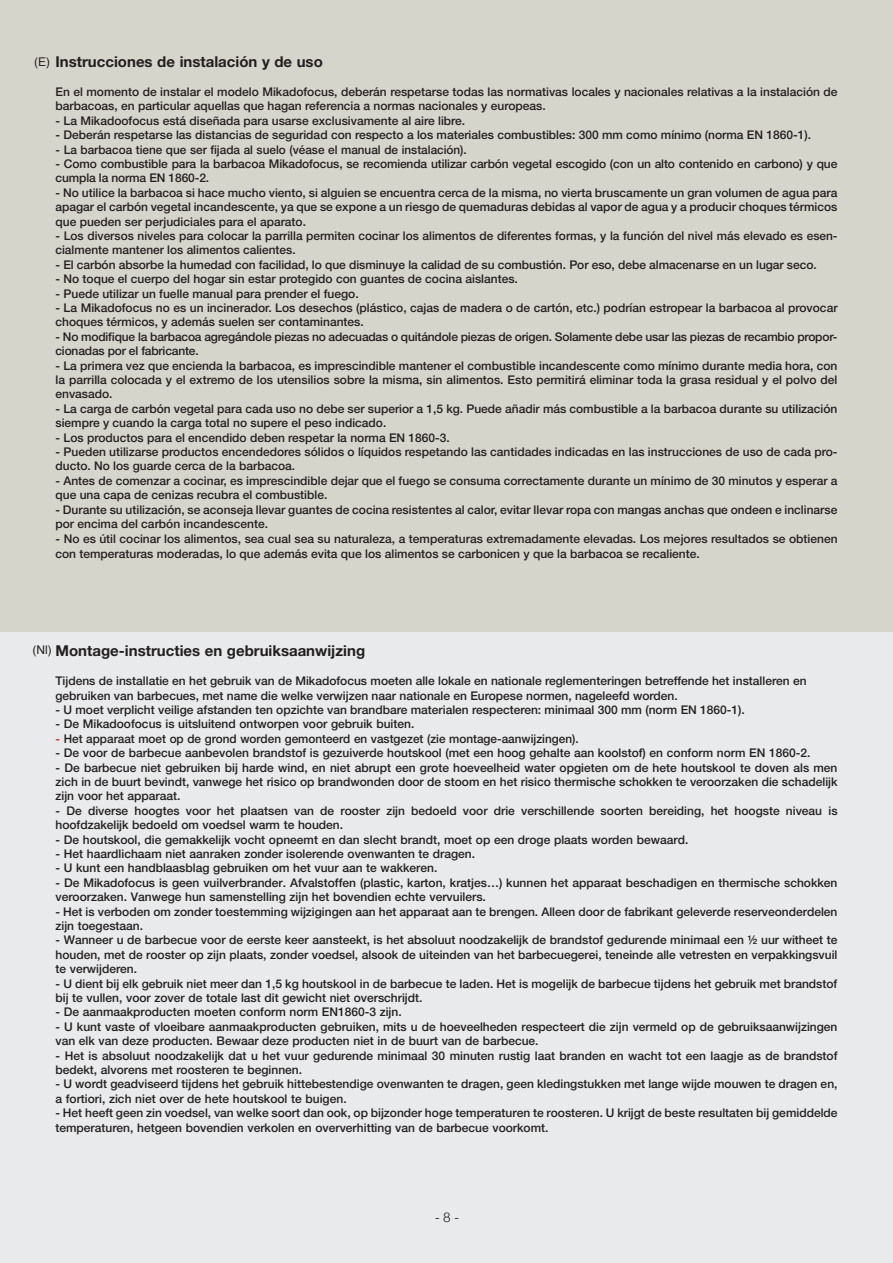
<style>
.page{position:relative;width:893px;height:1263px;background:#fff}
.page>*{position:absolute;margin:0;border:0;box-sizing:border-box;transform-origin:0 0}
.t1{font:700 15px "Helvetica Neue";color:#231f20}
.t2{font:300 13.5px "Helvetica";color:#231f20}
.t3{font:500 12px/14.4px "Helvetica Neue";color:#231f20}
.t4{font:12px "Helvetica";color:#231f20}
.s1{color:#d1232a}
</style>
<div class="page">
<div style="left:0;top:631px;width:893px;height:632px;background:#e9eaeb"></div>
<div style="left:0;top:0;width:893px;height:631px;background:#d6d5cb"></div>
<p class="t1" style="left:56px;top:53px;width:269px">Instrucciones de instalación y de uso</p>
<p class="t3" style="left:56px;top:84px;width:783px">En el momento de instalar el modelo Mikadofocus, deberán respetarse todas las normativas locales y nacionales relativas a la instalación de barbacoas, en particular aquellas que hagan referencia a normas nacionales y europeas.</p>
<p class="t3" style="left:56px;top:113px;width:411px">- La Mikadoofocus está diseñada para usarse exclusivamente al aire libre.</p>
<p class="t3" style="left:56px;top:128px;width:757px">- Deberán respetarse las distancias de seguridad con respecto a los materiales combustibles: 300 mm como mínimo (norma EN 1860-1).</p>
<p class="t3" style="left:56px;top:142px;width:413px">- La barbacoa tiene que ser fijada al suelo (véase el manual de instalación).</p>
<p class="t3" style="left:56px;top:156px;width:783px">- Como combustible para la barbacoa Mikadofocus, se recomienda utilizar carbón vegetal escogido (con un alto contenido en carbono) y que cumpla la norma EN 1860-2.</p>
<p class="t3" style="left:56px;top:185px;width:783px;text-align:justify">- No utilice la barbacoa si hace mucho viento, si alguien se encuentra cerca de la misma, no vierta bruscamente un gran volumen de agua para apagar el carbón vegetal incandescente, ya que se expone a un riesgo de quemaduras debidas al vapor de agua y a producir choques térmicos que pueden ser perjudiciales para el aparato.</p>
<p class="t3" style="left:56px;top:228px;width:783px">- Los diversos niveles para colocar la parrilla permiten cocinar los alimentos de diferentes formas, y la función del nivel más elevado es esen&shy;cialmente mantener los alimentos calientes.</p>
<p class="t3" style="left:56px;top:257px;width:763px">- El carbón absorbe la humedad con facilidad, lo que disminuye la calidad de su combustión. Por eso, debe almacenarse en un lugar seco.</p>
<p class="t3" style="left:56px;top:272px;width:464px">- No toque el cuerpo del hogar sin estar protegido con guantes de cocina aislantes.</p>
<p class="t3" style="left:56px;top:286px;width:305px">- Puede utilizar un fuelle manual para prender el fuego.</p>
<p class="t3" style="left:56px;top:300px;width:783px">- La Mikadofocus no es un incinerador. Los desechos (plástico, cajas de madera o de cartón, etc.) podrían estropear la barbacoa al provocar choques térmicos, y además suelen ser contaminantes.</p>
<p class="t3" style="left:56px;top:329px;width:783px">- No modifique la barbacoa agregándole piezas no adecuadas o quitándole piezas de origen. Solamente debe usar las piezas de recambio propor&shy;cionadas por el fabricante.</p>
<p class="t3" style="left:56px;top:358px;width:783px;text-align:justify">- La primera vez que encienda la barbacoa, es imprescindible mantener el combustible incandescente como mínimo durante media hora, con la parrilla colocada y el extremo de los utensilios sobre la misma, sin alimentos. Esto permitirá eliminar toda la grasa residual y el polvo del envasado.</p>
<p class="t3" style="left:56px;top:401px;width:783px">- La carga de carbón vegetal para cada uso no debe ser superior a 1,5 kg. Puede añadir más combustible a la barbacoa durante su utilización siempre y cuando la carga total no supere el peso indicado.</p>
<p class="t3" style="left:56px;top:430px;width:396px">- Los productos para el encendido deben respetar la norma EN 1860-3.</p>
<p class="t3" style="left:56px;top:444px;width:783px">- Pueden utilizarse productos encendedores sólidos o líquidos respetando las cantidades indicadas en las instrucciones de uso de cada pro&shy;ducto. No los guarde cerca de la barbacoa.</p>
<p class="t3" style="left:56px;top:473px;width:783px">- Antes de comenzar a cocinar, es imprescindible dejar que el fuego se consuma correctamente durante un mínimo de 30 minutos y esperar a que una capa de cenizas recubra el combustible.</p>
<p class="t3" style="left:56px;top:502px;width:783px">- Durante su utilización, se aconseja llevar guantes de cocina resistentes al calor, evitar llevar ropa con mangas anchas que ondeen e inclinarse por encima del carbón incandescente.</p>
<p class="t3" style="left:56px;top:530px;width:783px;line-height:15.3px">- No es útil cocinar los alimentos, sea cual sea su naturaleza, a temperaturas extremadamente elevadas. Los mejores resultados se obtienen con temperaturas moderadas, lo que además evita que los alimentos se carbonicen y que la barbacoa se recaliente.</p>
<p class="t4" style="left:34px;top:53px;width:17px">(E)</p>
<p class="t4" style="left:32px;top:641px;width:21px">(Nl)</p>
<p class="t1" style="left:56px;top:642px;width:311px">Montage-instructies en gebruiksaanwijzing</p>
<p class="t3" style="left:56px;top:674px;width:753px">Tijdens de installatie en het gebruik van de Mikadofocus moeten alle lokale en nationale reglementeringen betreffende het installeren en gebruiken van barbecues, met name die welke verwijzen naar nationale en Europese normen, nageleefd worden.</p>
<p class="t3" style="left:56px;top:702px;width:691px">- U moet verplicht veilige afstanden ten opzichte van brandbare materialen respecteren: minimaal 300 mm (norm EN 1860-1).</p>
<p class="t3" style="left:56px;top:717px;width:360px">- De Mikadoofocus is uitsluitend ontworpen voor gebruik buiten.</p>
<p class="t3" style="left:56px;top:731px;width:525px"><span class="s1">-</span> Het apparaat moet op de grond worden gemonteerd en vastgezet (zie montage-aanwijzingen).</p>
<p class="t3" style="left:56px;top:746px;width:756px">- De voor de barbecue aanbevolen brandstof is gezuiverde houtskool (met een hoog gehalte aan koolstof) en conform norm EN 1860-2.</p>
<p class="t3" style="left:56px;top:760px;width:784px;text-align:justify">- De barbecue niet gebruiken bij harde wind, en niet abrupt een grote hoeveelheid water opgieten om de hete houtskool te doven als men zich in de buurt bevindt, vanwege het risico op brandwonden door de stoom en het risico thermische schokken te veroorzaken die schadelijk zijn voor het apparaat.</p>
<p class="t3" style="left:56px;top:803px;width:783px">- De diverse hoogtes voor het plaatsen van de rooster zijn bedoeld voor drie verschillende soorten bereiding, het hoogste niveau is hoofdzakelijk bedoeld om voedsel warm te houden.</p>
<p class="t3" style="left:56px;top:832px;width:634px">- De houtskool, die gemakkelijk vocht opneemt en dan slecht brandt, moet op een droge plaats worden bewaard.</p>
<p class="t3" style="left:56px;top:846px;width:421px">- Het haardlichaam niet aanraken zonder isolerende ovenwanten te dragen.</p>
<p class="t3" style="left:56px;top:861px;width:383px">- U kunt een handblaasblag gebruiken om het vuur aan te wakkeren.</p>
<p class="t3" style="left:56px;top:875px;width:783px">- De Mikadofocus is geen vuilverbrander. Afvalstoffen (plastic, karton, kratjes…) kunnen het apparaat beschadigen en thermische schokken veroorzaken. Vanwege hun samenstelling zijn het bovendien echte vervuilers.</p>
<p class="t3" style="left:56px;top:904px;width:783px">- Het is verboden om zonder toestemming wijzigingen aan het apparaat aan te brengen. Alleen door de fabrikant geleverde reserveonderdelen zijn toegestaan.</p>
<p class="t3" style="left:56px;top:933px;width:783px;text-align:justify">- Wanneer u de barbecue voor de eerste keer aansteekt, is het absoluut noodzakelijk de brandstof gedurende minimaal een ½ uur witheet te houden, met de rooster op zijn plaats, zonder voedsel, alsook de uiteinden van het barbecuegerei, teneinde alle vetresten en verpakkingsvuil te verwijderen.</p>
<p class="t3" style="left:56px;top:976px;width:783px">- U dient bij elk gebruik niet meer dan 1,5 kg houtskool in de barbecue te laden. Het is mogelijk de barbecue tijdens het gebruik met brandstof bij te vullen, voor zover de totale last dit gewicht niet overschrijdt.</p>
<p class="t3" style="left:56px;top:1005px;width:348px">- De aanmaakproducten moeten conform norm EN1860-3 zijn.</p>
<p class="t3" style="left:56px;top:1019px;width:783px">- U kunt vaste of vloeibare aanmaakproducten gebruiken, mits u de hoeveelheden respecteert die zijn vermeld op de gebruiksaanwijzingen van elk van deze producten. Bewaar deze producten niet in de buurt van de barbecue.</p>
<p class="t3" style="left:56px;top:1048px;width:783px">- Het is absoluut noodzakelijk dat u het vuur gedurende minimaal 30 minuten rustig laat branden en wacht tot een laagje as de brandstof bedekt, alvorens met roosteren te beginnen.</p>
<p class="t3" style="left:56px;top:1077px;width:783px">- U wordt geadviseerd tijdens het gebruik hittebestendige ovenwanten te dragen, geen kledingstukken met lange wijde mouwen te dragen en, a fortiori, zich niet over de hete houtskool te buigen.</p>
<p class="t3" style="left:56px;top:1106px;width:783px">- Het heeft geen zin voedsel, van welke soort dan ook, op bijzonder hoge temperaturen te roosteren. U krijgt de beste resultaten bij gemiddelde temperaturen, hetgeen bovendien verkolen en oververhitting van de barbecue voorkomt.</p>
<p class="t2" style="left:435px;top:1207px;width:26px">- 8 -</p>
</div>
